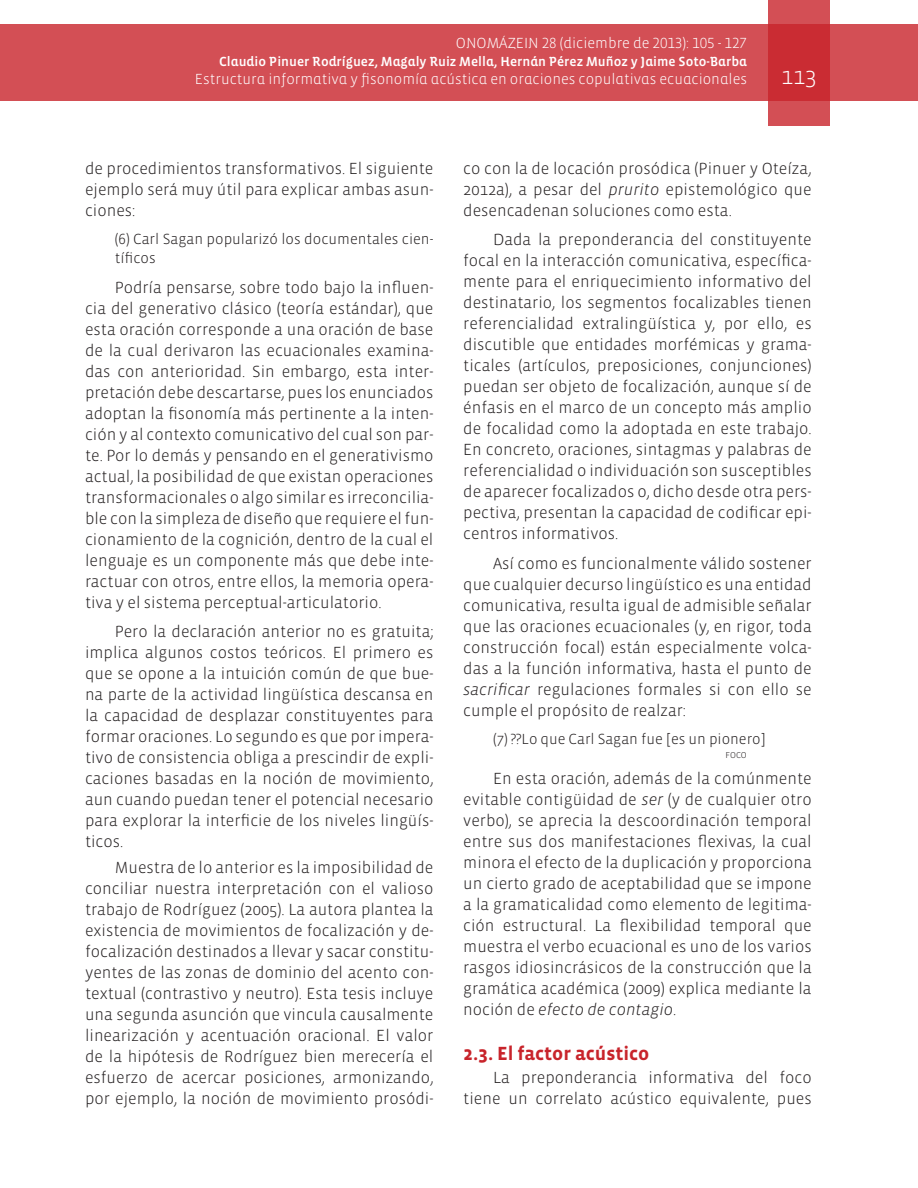
<style>
.page{position:relative;width:918px;height:1188px;background:#fff}
.page>*{position:absolute;margin:0;border:0;box-sizing:border-box;transform-origin:0 0}
.t1{font:300 24px "Vista Sans";color:#fff}
.Títulos{font:700 19.5px "Vista Sans";color:#c8242b}
.Textos{font:300 16.5px/21px "Vista Sans";color:#231f20;text-align:justify}
.t2{font:300 15px "Vista Sans Alt";color:#fff}
.Textos-2{font:300 15px/19.5px "Vista Sans";color:#231f20}
.t3{font:13.5px "Vista Sans Alt Med";color:#fff}
.Textos-3{font:300 8.7px "Vista Sans";color:#231f20}
.s1{font-style:italic}
</style>
<div class="page">
<div style="left:0;top:25px;width:918px;height:76px;background:#d34f55"></div>
<svg style="left:768px;top:0;width:62px;height:126px;background:#cd3940"></svg>
<p class="t2" style="left:456px;top:36px;width:293px">ONOMÁZEIN 28 (diciembre de 2013): 105 - 127</p>
<p class="t3" style="left:219px;top:55px;width:529px">Claudio Pinuer Rodríguez, Magaly Ruiz Mella, Hernán Pérez Muñoz y Jaime Soto-Barba</p>
<p class="t2" style="left:195px;top:72px;width:554px">Estructura informativa y fisonomía acústica en oraciones copulativas ecuacionales</p>
<h1 class="t1" style="left:781px;top:64px;width:37px">113</h1>
<p class="Textos" style="left:85px;top:158px;width:350px">de procedimientos transformativos. El siguiente ejemplo será muy útil para explicar ambas asun&shy;ciones:</p>
<p class="Textos-2" style="left:115px;top:229px;width:320px">(6) Carl Sagan popularizó los documentales cien&shy;tíficos</p>
<p class="Textos" style="left:85px;top:277px;width:350px;text-indent:30px">Podría pensarse, sobre todo bajo la influen&shy;cia del generativo clásico (teoría estándar), que esta oración corresponde a una oración de base de la cual derivaron las ecuacionales examina&shy;das con anterioridad. Sin embargo, esta inter&shy;pretación debe descartarse, pues los enunciados adoptan la fisonomía más pertinente a la inten&shy;ción y al contexto comunicativo del cual son par&shy;te. Por lo demás y pensando en el generativismo actual, la posibilidad de que existan operaciones transformacionales o algo similar es irreconcilia&shy;ble con la simpleza de diseño que requiere el fun&shy;cionamiento de la cognición, dentro de la cual el lenguaje es un componente más que debe inte&shy;ractuar con otros, entre ellos, la memoria opera&shy;tiva y el sistema perceptual-articulatorio.</p>
<p class="Textos" style="left:85px;top:622px;width:350px;text-indent:30px">Pero la declaración anterior no es gratuita; implica algunos costos teóricos. El primero es que se opone a la intuición común de que bue&shy;na parte de la actividad lingüística descansa en la capacidad de desplazar constituyentes para formar oraciones. Lo segundo es que por impera&shy;tivo de consistencia obliga a prescindir de expli&shy;caciones basadas en la noción de movimiento, aun cuando puedan tener el potencial necesario para explorar la interficie de los niveles lingüís&shy;ticos.</p>
<p class="Textos" style="left:85px;top:857px;width:350px;text-indent:30px">Muestra de lo anterior es la imposibilidad de conciliar nuestra interpretación con el valioso trabajo de Rodríguez (2005). La autora plantea la existencia de movimientos de focalización y de&shy;focalización destinados a llevar y sacar constitu&shy;yentes de las zonas de dominio del acento con&shy;textual (contrastivo y neutro). Esta tesis incluye una segunda asunción que vincula causalmente linearización y acentuación oracional. El valor de la hipótesis de Rodríguez bien merecería el esfuerzo de acercar posiciones, armonizando, por ejemplo, la noción de movimiento prosódi-</p>
<p class="Textos" style="left:463px;top:158px;width:350px">co con la de locación prosódica (Pinuer y Oteíza, 2012a), a pesar del <span class="s1">prurito</span> epistemológico que desencadenan soluciones como esta.</p>
<p class="Textos" style="left:463px;top:230px;width:350px;text-indent:30px">Dada la preponderancia del constituyente focal en la interacción comunicativa, específica&shy;mente para el enriquecimiento informativo del destinatario, los segmentos focalizables tienen referencialidad extralingüística y, por ello, es discutible que entidades morfémicas y grama&shy;ticales (artículos, preposiciones, conjunciones) puedan ser objeto de focalización, aunque sí de énfasis en el marco de un concepto más amplio de focalidad como la adoptada en este trabajo.<br>En concreto, oraciones, sintagmas y palabras de referencialidad o individuación son susceptibles de aparecer focalizados o, dicho desde otra pers&shy;pectiva, presentan la capacidad de codificar epi&shy;centros informativos.</p>
<p class="Textos" style="left:463px;top:553px;width:350px;text-indent:30px">Así como es funcionalmente válido sostener que cualquier decurso lingüístico es una entidad comunicativa, resulta igual de admisible señalar que las oraciones ecuacionales (y, en rigor, toda construcción focal) están especialmente volca&shy;das a la función informativa, hasta el punto de <span class="s1">sacrificar</span> regulaciones formales si con ello se cumple el propósito de realzar:</p>
<p class="Textos-2" style="left:493px;top:729px;width:275px">(7) ??Lo que Carl Sagan fue [es un pionero]</p>
<p class="Textos-3" style="left:726px;top:751px;width:23px">FOCO</p>
<p class="Textos" style="left:463px;top:769px;width:350px;text-indent:30px">En esta oración, además de la comúnmente evitable contigüidad de <span class="s1">ser</span> (y de cualquier otro verbo), se aprecia la descoordinación temporal entre sus dos manifestaciones flexivas, la cual minora el efecto de la duplicación y proporciona un cierto grado de aceptabilidad que se impone a la gramaticalidad como elemento de legitima&shy;ción estructural. La flexibilidad temporal que muestra el verbo ecuacional es uno de los varios rasgos idiosincrásicos de la construcción que la gramática académica (2009) explica mediante la noción de <span class="s1">efecto de contagio</span>.</p>
<p class="Títulos" style="left:463px;top:1043px;width:188px">2.3. El factor acústico</p>
<p class="Textos" style="left:463px;top:1067px;width:350px;text-align:right">La preponderancia informativa del foco tiene un correlato acústico equivalente, pues</p>
</div>
